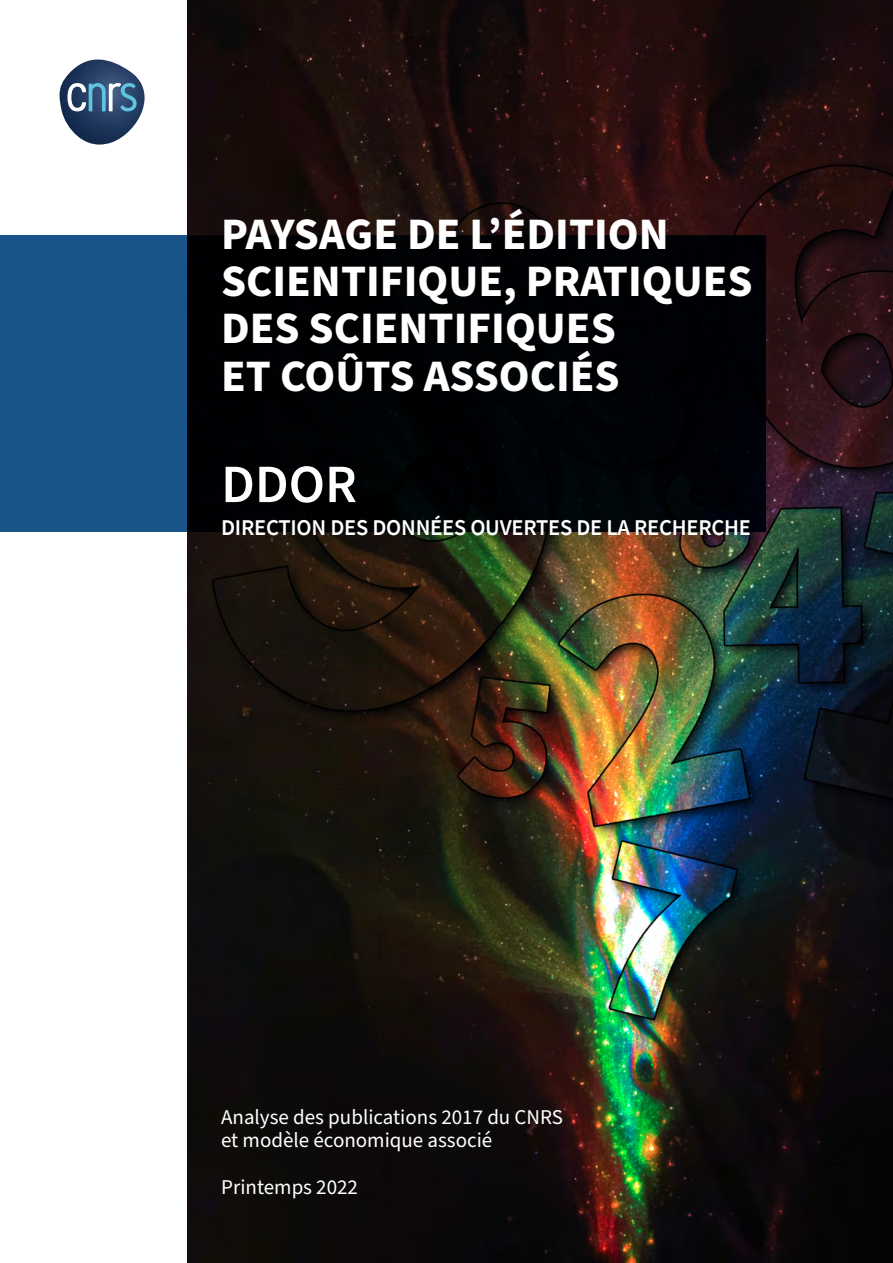
<style>
.page{position:relative;width:893px;height:1263px;background:#fff}
.page>*{position:absolute;margin:0;border:0;box-sizing:border-box;transform-origin:0 0}
.t1{font:600 54px "Source Sans Pro";color:#fff}
.t2{font:700 45px/47.2px "Source Sans Pro";color:#fff}
.t3{font:600 22.5px "Source Sans Pro";letter-spacing:-.01em;color:#fff}
.t4{font:21px/23.2px "Source Sans Pro";color:#fff}
</style>
<div class="page">
<img style="left:187px;top:0;width:706px;height:1263px">
<svg style="left:0;top:235px;width:765px;height:296px;background:#061524"></svg>
<svg style="left:60px;top:60px;width:85px;height:85px"></svg>
<p class="t2" style="left:221px;top:211px;width:533px">PAYSAGE DE L’ÉDITION<br>SCIENTIFIQUE, PRATIQUES<br>DES SCIENTIFIQUES<br>ET COÛTS ASSOCIÉS</p>
<p class="t1" style="left:221px;top:449px;width:137px">DDOR</p>
<p class="t3" style="left:221px;top:513px;width:531px">DIRECTION DES DONNÉES OUVERTES DE LA RECHERCHE</p>
<p class="t4" style="left:221px;top:1106px;width:343px">Analyse des publications 2017 du CNRS et modèle économique associé</p>
<p class="t4" style="left:221px;top:1176px;width:138px">Printemps 2022</p>
</div>
